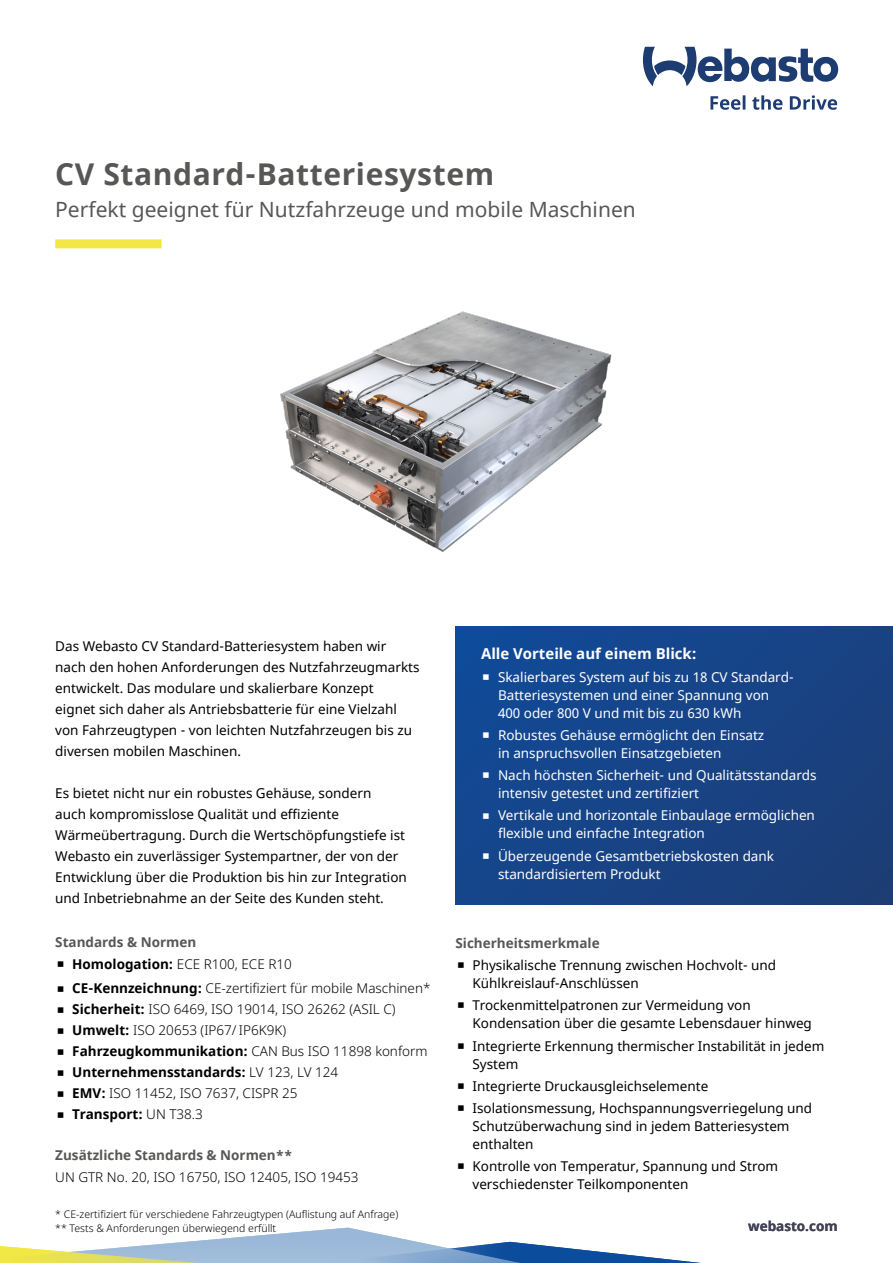
<style>
.page{position:relative;width:893px;height:1263px;background:#fff}
.page>*{position:absolute;margin:0;border:0;box-sizing:border-box;transform-origin:0 0}
.t1{font:700 30px "Noto Sans";letter-spacing:.02em;color:#575756}
.t2{font:21px "Noto Sans";color:#575756}
.t3{font:700 15px "Noto Sans";color:#fff}
.t4{font:13.5px/21px "Noto Sans";color:#000}
.t5{font:13.5px/18px "Noto Sans";color:#fff}
.t6{font:300 13.5px/21px "Noto Sans";color:#000}
.t7{font:700 13.5px/22.2px "Noto Sans";color:#575756}
.t8{font:700 13.5px "Noto Sans";color:#444257}
.t9{font:300 10.5px/13.6px "Noto Sans";color:#000}
.s1{color:#000}
.s2{font-weight:300;color:#000}
.s3{font-weight:700}
</style>
<div class="page">
<svg style="left:643px;top:47px;width:196px;height:39px"></svg>
<svg style="left:710px;top:95px;width:127px;height:15px"></svg>
<img style="left:280px;top:311px;width:332px;height:241px">
<svg style="left:0;top:1227px;width:701px;height:36px"></svg>
<div style="left:455px;top:626px;width:438px;height:278px;background:linear-gradient(to right,#124993,#1b3f7a)"></div>
<div style="left:55px;top:239px;width:107px;height:9px;background:#f2e744"></div>
<svg style="left:483px;top:674px;width:6px;height:5px"></svg>
<svg style="left:483px;top:732px;width:6px;height:6px"></svg>
<svg style="left:483px;top:772px;width:6px;height:6px"></svg>
<svg style="left:483px;top:813px;width:6px;height:5px"></svg>
<svg style="left:483px;top:853px;width:6px;height:5px"></svg>
<h1 class="t1" style="left:55px;top:153px;width:440px">CV Standard-Batteriesystem</h1>
<h2 class="t2" style="left:55px;top:195px;width:582px">Perfekt geeignet für Nutzfahrzeuge und mobile Maschinen</h2>
<p class="t4" style="left:55px;top:636px;width:366px">Das Webasto CV Standard-Batteriesystem haben wir nach den hohen Anforderungen des Nutzfahrzeugmarkts entwickelt. Das modulare und skalierbare Konzept<br>eignet sich daher als Antriebsbatterie für eine Vielzahl von Fahrzeugtypen - von leichten Nutzfahrzeugen bis zu diversen mobilen Maschinen.</p>
<p class="t4" style="left:55px;top:783px;width:353px">Es bietet nicht nur ein robustes Gehäuse, sondern<br>auch kompromisslose Qualität und effiziente Wärmeübertragung. Durch die Wertschöpfungstiefe ist Webasto ein zuverlässiger Systempartner, der von der Entwicklung über die Produktion bis hin zur Integration und Inbetriebnahme an der Seite des Kunden steht.</p>
<p class="t7" style="left:72px;top:931px;width:221px;text-indent:-17px">Standards &amp; Normen<br><span class="s1">Homologation:</span> <span class="s2">ECE R100, ECE R10</span></p>
<p class="t6" style="left:72px;top:978px;width:360px"><span class="s3">CE-Kennzeichnung:</span> CE-zertifiziert für mobile Maschinen* <span class="s3">Sicherheit:</span> ISO 6469, ISO 19014, ISO 26262 (ASIL C)<br><span class="s3">Umwelt:</span> ISO 20653 (IP67/ IP6K9K)<br><span class="s3">Fahrzeugkommunikation:</span> CAN Bus ISO 11898 konform <span class="s3">Unternehmensstandards:</span> LV 123, LV 124<br><span class="s3">EMV:</span> ISO 11452, ISO 7637, CISPR 25<br><span class="s3">Transport:</span> UN T38.3</p>
<p class="t7" style="left:55px;top:1144px;width:238px">Zusätzliche Standards &amp; Normen**</p>
<p class="t6" style="left:55px;top:1167px;width:305px">UN GTR No. 20, ISO 16750, ISO 12405, ISO 19453</p>
<p class="t9" style="left:55px;top:1207px;width:344px">* CE-zertifiziert für verschiedene Fahrzeugtypen (Auflistung auf Anfrage) ** Tests &amp; Anforderungen überwiegend erfüllt</p>
<p class="t3" style="left:481px;top:643px;width:217px">Alle Vorteile auf einem Blick:</p>
<p class="t5" style="left:498px;top:668px;width:297px">Skalierbares System auf bis zu 18 CV Standard-<br>Batteriesystemen und einer Spannung von<br>400 oder 800 V und mit bis zu 630 kWh</p>
<p class="t5" style="left:498px;top:726px;width:268px">Robustes Gehäuse ermöglicht den Einsatz in anspruchsvollen Einsatzgebieten</p>
<p class="t5" style="left:498px;top:767px;width:320px">Nach höchsten Sicherheit- und Qualitätsstandards intensiv getestet und zertifiziert</p>
<p class="t5" style="left:498px;top:807px;width:318px">Vertikale und horizontale Einbaulage ermöglichen flexible und einfache Integration</p>
<p class="t5" style="left:498px;top:847px;width:278px">Überzeugende Gesamtbetriebskosten dank standardisiertem Produkt</p>
<p class="t7" style="left:455px;top:932px;width:146px">Sicherheitsmerkmale</p>
<p class="t4" style="left:472px;top:957px;width:305px;line-height:18px">Physikalische Trennung zwischen Hochvolt- und<br>Kühlkreislauf-Anschlüssen</p>
<p class="t4" style="left:472px;top:997px;width:341px;line-height:18px">Trockenmittelpatronen zur Vermeidung von<br>Kondensation über die gesamte Lebensdauer hinweg</p>
<p class="t4" style="left:472px;top:1037px;width:353px;line-height:18px">Integrierte Erkennung thermischer Instabilität in jedem<br>System</p>
<p class="t4" style="left:472px;top:1075px;width:341px;line-height:22.2px">Integrierte Druckausgleichselemente<br>Isolationsmessung, Hochspannungsverriegelung und</p>
<p class="t4" style="left:472px;top:1118px;width:319px;line-height:18px">Schutzüberwachung sind in jedem Batteriesystem enthalten</p>
<p class="t4" style="left:472px;top:1158px;width:307px;line-height:18px">Kontrolle von Temperatur, Spannung und Strom verschiedenster Teilkomponenten</p>
<p class="t8" style="left:748px;top:1217px;width:91px">webasto.com</p>
</div>
